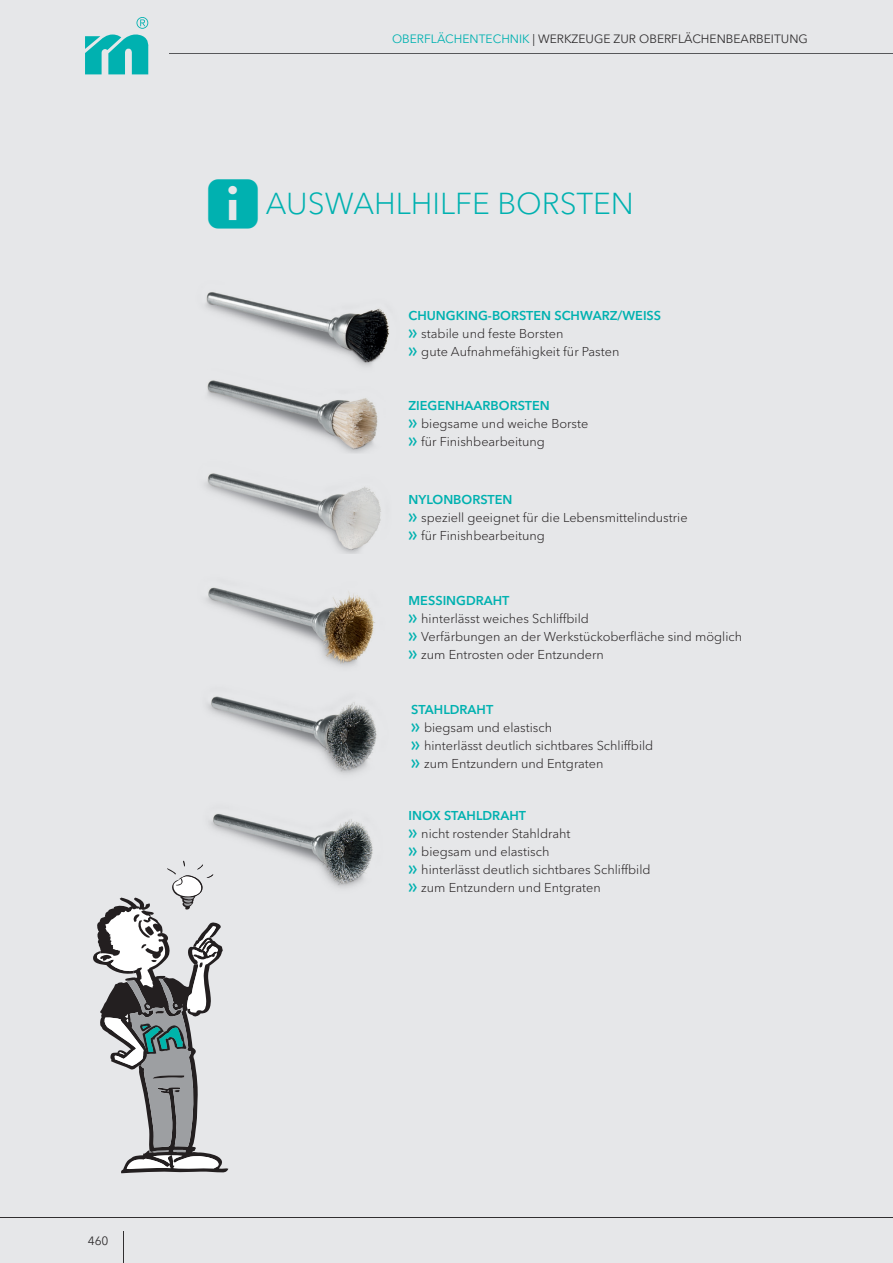
<style>
.page{position:relative;width:893px;height:1263px;background:#e6e7e9}
.page>*{position:absolute;margin:0;border:0;box-sizing:border-box;transform-origin:0 0}
.t1{font:300 30px "Avenir Next W1 G";color:#00b1b0}
.t2{font:300 12.75px/18px "Avenir Next W1 G";color:#231f20}
.t3{font:12px "Avenir Next W1 G";color:#312f30}
.s1{color:#00b1b0}
.s2{font-family:"Meusburger Sonderzeichen";font-weight:400}
.s3{font-weight:600;color:#00b1b0}
.s4{font-family:"Meusburger Sonderzeichen";font-weight:400;color:#00b1b0}
</style>
<div class="page">
<hr style="left:170px;top:53px;width:723px;height:1px;background:#57585a">
<svg style="left:85px;top:17px;width:63px;height:57px"></svg>
<hr style="left:0;top:1217px;width:893px;height:1px;background:#312f30">
<hr style="left:123px;top:1231px;width:1px;height:32px;background:#312f30">
<img style="left:205px;top:292px;width:184px;height:71px">
<img style="left:207px;top:380px;width:171px;height:73px">
<img style="left:205px;top:473px;width:176px;height:80px">
<img style="left:206px;top:587px;width:169px;height:80px">
<img style="left:207px;top:696px;width:170px;height:79px">
<img style="left:183px;top:813px;width:190px;height:75px">
<svg style="left:93px;top:861px;width:135px;height:312px"></svg>
<p class="t3" style="left:392px;top:32px;width:417px"><span class="s1">OBERFLÄCHENTECHNIK</span> | WERKZEUGE ZUR OBERFLÄCHENBEARBEITUNG</p>
<h1 class="t1" style="left:208px;top:186px;width:428px"><span class="s2">E</span> AUSWAHLHILFE BORSTEN</h1>
<p class="t2" style="left:409px;top:307px;width:254px"><span class="s3">CHUNGKING-BORSTEN SCHWARZ/WEISS<br></span><span class="s4">F</span> stabile und feste Borsten<br><span class="s4">F</span> gute Aufnahmefähigkeit für Pasten</p>
<p class="t2" style="left:408px;top:397px;width:181px"><span class="s3">ZIEGENHAARBORSTEN<br></span><span class="s4">F</span> biegsame und weiche Borste<br><span class="s4">F</span> für Finishbearbeitung</p>
<p class="t2" style="left:408px;top:490px;width:281px"><span class="s3">NYLONBORSTEN<br></span><span class="s4">F</span> speziell geeignet für die Lebensmittelindustrie<br><span class="s4">F</span> für Finishbearbeitung</p>
<p class="t2" style="left:408px;top:591px;width:335px"><span class="s3">MESSINGDRAHT<br></span><span class="s4">F</span> hinterlässt weiches Schliffbild<br><span class="s4">F</span> Verfärbungen an der Werkstückoberfläche sind möglich <span class="s4">F</span> zum Entrosten oder Entzundern</p>
<p class="t2" style="left:411px;top:700px;width:244px"><span class="s3">STAHLDRAHT<br></span><span class="s4">F</span> biegsam und elastisch<br><span class="s4">F</span> hinterlässt deutlich sichtbares Schliffbild<br><span class="s4">F</span> zum Entzundern und Entgraten</p>
<p class="t2" style="left:408px;top:807px;width:244px"><span class="s3">INOX STAHLDRAHT<br></span><span class="s4">F</span> nicht rostender Stahldraht<br><span class="s4">F</span> biegsam und elastisch<br><span class="s4">F</span> hinterlässt deutlich sichtbares Schliffbild<br><span class="s4">F</span> zum Entzundern und Entgraten</p>
<p class="t3" style="left:88px;top:1233px;width:22px">460</p>
</div>
